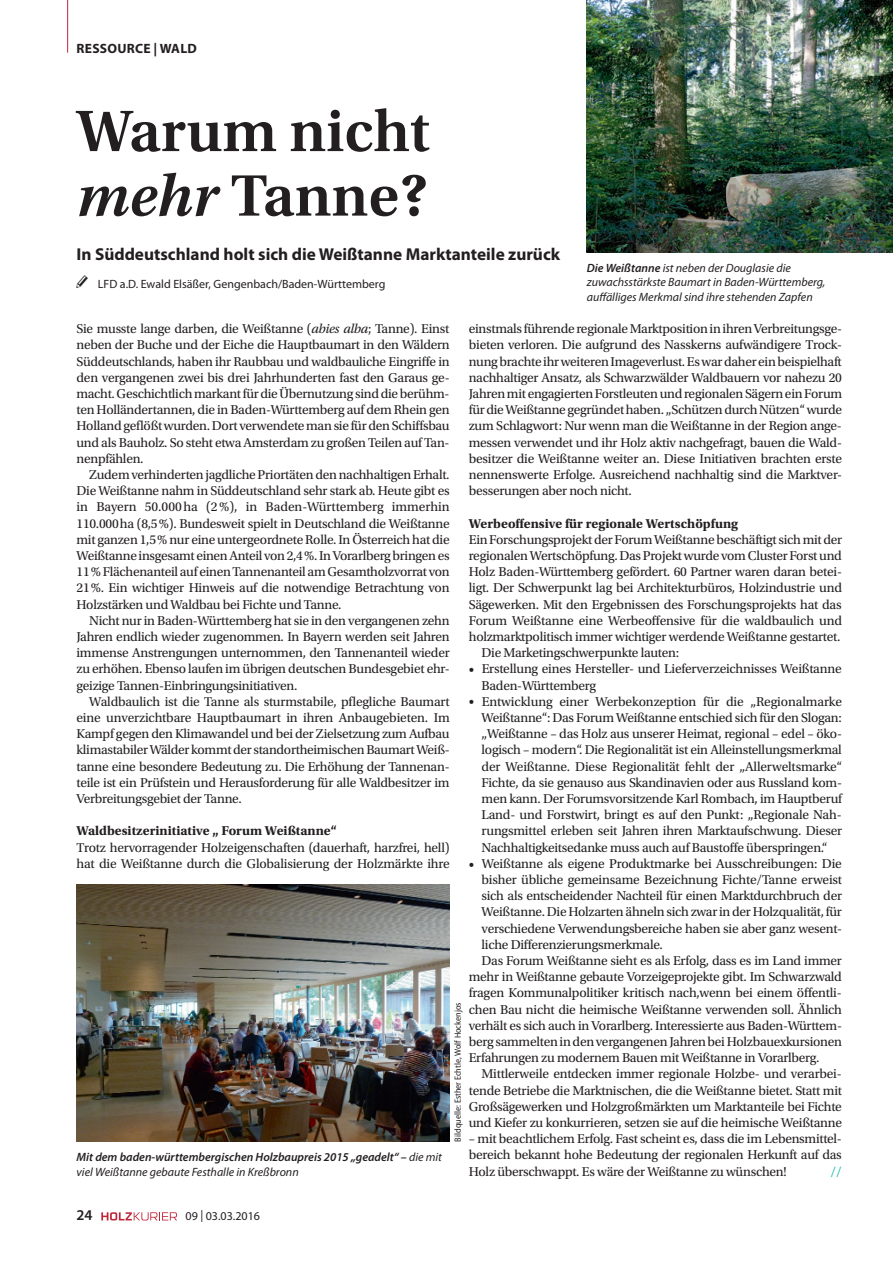
<style>
.page{position:relative;width:893px;height:1263px;background:#fff}
.page>*{position:absolute;margin:0;border:0;box-sizing:border-box;transform-origin:0 0}
.t1{font:600 61.5px/64.5px "Utopia Std";color:#231f20}
.t2{font:700 17.25px "Myriad Pro";color:#231f20}
.t3{font:600 15px "Myriad Pro";color:#231f20}
.t4{font:13.5px/16.2px "Utopia Std";letter-spacing:-.02em;color:#231f20;text-align:justify}
.t5{font:700 13.5px "Utopia Std";color:#231f20}
.t6{font:700 13.5px "Myriad Pro";letter-spacing:.02em;color:#231f20}
.t7{font:13.5px "Utopia Std";color:#00b5ac}
.t8{font:italic 12px/14.4px "Myriad Pro";color:#231f20}
.t9{font:italic 600 12px/14.4px "Myriad Pro";color:#231f20}
.t10{font:12px "Myriad Pro";color:#231f20}
.t11{font:semi-condensed 9px "Myriad Pro";color:#231f20}
.s1{font-style:italic}
.s2{font-weight:600}
.s3{font-weight:400}
</style>
<div class="page">
<img style="left:77px;top:884px;width:373px;height:257px">
<img style="left:587px;top:0;width:306px;height:252px">
<svg style="left:101px;top:1212px;width:76px;height:8px"></svg>
<hr style="left:67px;top:0;width:1px;height:53px;background:#bf263a">
<p class="t6" style="left:77px;top:41px;width:122px">Ressource | Wald</p>
<h1 class="t1" style="left:77px;top:100px;width:355px">Warum nicht <span class="s1">mehr</span> Tanne?</h1>
<p class="t2" style="left:77px;top:244px;width:485px">In Süddeutschland holt sich die Weißtanne Marktanteile zurück</p>
<p class="t10" style="left:98px;top:277px;width:289px">LFD a.D. Ewald Elsäßer, Gengenbach/Baden-Württemberg</p>
<p class="t4" style="left:77px;top:321px;width:375px">Sie musste lange darben, die Weißtanne (<span class="s1">abies alba</span>; Tanne). Einst neben der Buche und der Eiche die Hauptbaumart in den Wäldern Süddeutschlands, haben ihr Raubbau und waldbauliche Eingriffe in den vergangenen zwei bis drei Jahrhunderten fast den Garaus ge&shy;macht. Geschichtlich markant für die Übernutzung sind die berühm&shy;ten Holländertannen, die in Baden-Württemberg auf dem Rhein gen Holland geflößt wurden. Dort verwendete man sie für den Schiffsbau und als Bauholz. So steht etwa Amsterdam zu großen Teilen auf Tan&shy;nenpfählen.</p>
<p class="t4" style="left:77px;top:467px;width:375px;text-indent:13px">Zudem verhinderten jagdliche Priortäten den nachhaltigen Erhalt.<br>Die Weißtanne nahm in Süddeutschland sehr stark ab. Heute gibt es in Bayern 50.000ha (2%), in Baden-Württemberg immerhin 110.000ha (8,5%). Bundesweit spielt in Deutschland die Weißtanne mit ganzen 1,5% nur eine untergeordnete Rolle. In Österreich hat die Weißtanne insgesamt einen Anteil von 2,4%. In Vorarlberg bringen es 11% Flächenanteil auf einen Tannenanteil am Gesamtholzvorrat von 21%. Ein wichtiger Hinweis auf die notwendige Betrachtung von Holzstärken und Waldbau bei Fichte und Tanne.</p>
<p class="t4" style="left:77px;top:612px;width:375px;text-indent:13px">Nicht nur in Baden-Württemberg hat sie in den vergangenen zehn Jahren endlich wieder zugenommen. In Bayern werden seit Jahren immense Anstrengungen unternommen, den Tannenanteil wieder zu erhöhen. Ebenso laufen im übrigen deutschen Bundesgebiet ehr&shy;geizige Tannen-Einbringungsinitiativen.</p>
<p class="t4" style="left:77px;top:693px;width:375px;text-indent:13px">Waldbaulich ist die Tanne als sturmstabile, pflegliche Baumart eine unverzichtbare Hauptbaumart in ihren Anbaugebieten. Im Kampf gegen den Klimawandel und bei der Zielsetzung zum Aufbau klimastabiler Wälder kommt der standortheimischen Baumart Weiß&shy;tanne eine besondere Bedeutung zu. Die Erhöhung der Tannenan&shy;teile ist ein Prüfstein und Herausforderung für alle Waldbesitzer im Verbreitungsgebiet der Tanne.</p>
<p class="t5" style="left:77px;top:823px;width:262px">Waldbesitzerinitiative „ Forum Weißtanne“</p>
<p class="t4" style="left:77px;top:839px;width:375px">Trotz hervorragender Holzeigenschaften (dauerhaft, harzfrei, hell) hat die Weißtanne durch die Globalisierung der Holzmärkte ihre</p>
<p class="t8" style="left:587px;top:260px;width:240px"><span class="s2">Die Weißtanne</span> ist neben der Douglasie die zuwachsstärkste Baumart in Baden-Württemberg, auffälliges Merkmal sind ihre stehenden Zapfen</p>
<p class="t4" style="left:469px;top:321px;width:375px">einstmals führende regionale Marktposition in ihren Verbreitungsge&shy;bieten verloren. Die aufgrund des Nasskerns aufwändigere Trock&shy;nung brachte ihr weiteren Imageverlust. Es war daher ein beispielhaft nachhaltiger Ansatz, als Schwarzwälder Waldbauern vor nahezu 20<br>Jahren mit engagierten Forstleuten und regionalen Sägern ein Forum für die Weißtanne gegründet haben. „Schützen durch Nützen“ wurde zum Schlagwort: Nur wenn man die Weißtanne in der Region ange&shy;messen verwendet und ihr Holz aktiv nachgefragt, bauen die Wald&shy;besitzer die Weißtanne weiter an. Diese Initiativen brachten erste nennenswerte Erfolge. Ausreichend nachhaltig sind die Marktver&shy;besserungen aber noch nicht.</p>
<p class="t5" style="left:469px;top:515px;width:271px">Werbeoffensive für regionale Wertschöpfung</p>
<p class="t4" style="left:469px;top:531px;width:375px">Ein Forschungsprojekt der Forum Weißtanne beschäftigt sich mit der</p>
<p class="t4" style="left:469px;top:548px;width:375px">regionalen Wertschöpfung. Das Projekt wurde vom Cluster Forst und</p>
<p class="t4" style="left:469px;top:564px;width:375px">Holz Baden-Württemberg gefördert. 60 Partner waren daran betei-</p>
<p class="t4" style="left:469px;top:580px;width:375px">ligt. Der Schwerpunkt lag bei Architekturbüros, Holzindustrie und</p>
<p class="t4" style="left:469px;top:596px;width:374px">Sägewerken. Mit den Ergebnissen des Forschungsprojekts hat das</p>
<p class="t4" style="left:469px;top:612px;width:375px">Forum Weißtanne eine Werbeoffensive für die waldbaulich und</p>
<p class="t4" style="left:469px;top:629px;width:373px">holzmarktpolitisch immer wichtiger werdende Weißtanne gestartet.</p>
<p class="t4" style="left:482px;top:645px;width:199px">Die Marketingschwerpunkte lauten:</p>
<p class="t4" style="left:482px;top:661px;width:362px;text-indent:-13px">• Erstellung eines Hersteller- und Lieferverzeichnisses Weißtanne<br>Baden-Württemberg</p>
<p class="t4" style="left:482px;top:693px;width:362px;text-indent:-13px">• Entwicklung einer Werbekonzeption für die „Regionalmarke Weißtanne“: Das Forum Weißtanne entschied sich für den Slogan: „Weißtanne – das Holz aus unserer Heimat, regional – edel – öko&shy;logisch – modern“. Die Regionalität ist ein Alleinstellungsmerkmal der Weißtanne. Diese Regionalität fehlt der „Allerweltsmarke“ Fichte, da sie genauso aus Skandinavien oder aus Russland kom&shy;men kann. Der Forumsvorsitzende Karl Rombach, im Hauptberuf Land- und Forstwirt, bringt es auf den Punkt: „Regionale Nah&shy;rungsmittel erleben seit Jahren ihren Marktaufschwung. Dieser Nachhaltigkeitsedanke muss auch auf Baustoffe überspringen.“</p>
<p class="t4" style="left:469px;top:855px;width:375px">• Weißtanne als eigene Produktmarke bei Ausschreibungen: Die</p>
<p class="t4" style="left:482px;top:872px;width:362px">bisher übliche gemeinsame Bezeichnung Fichte/Tanne erweist</p>
<p class="t4" style="left:482px;top:888px;width:362px">sich als entscheidender Nachteil für einen Marktdurchbruch der</p>
<p class="t4" style="left:482px;top:904px;width:362px">Weißtanne. Die Holzarten ähneln sich zwar in der Holzqualität, für</p>
<p class="t4" style="left:482px;top:920px;width:362px">verschiedene Verwendungsbereiche haben sie aber ganz wesent-</p>
<p class="t4" style="left:482px;top:936px;width:183px">liche Differenzierungsmerkmale.</p>
<p class="t4" style="left:482px;top:953px;width:362px">Das Forum Weißtanne sieht es als Erfolg, dass es im Land immer</p>
<p class="t4" style="left:469px;top:969px;width:375px">mehr in Weißtanne gebaute Vorzeigeprojekte gibt. Im Schwarzwald</p>
<p class="t4" style="left:469px;top:985px;width:374px">fragen Kommunalpolitiker kritisch nach,wenn bei einem öffentli-</p>
<p class="t4" style="left:469px;top:1001px;width:375px">chen Bau nicht die heimische Weißtanne verwenden soll. Ähnlich</p>
<p class="t4" style="left:469px;top:1017px;width:375px">verhält es sich auch in Vorarlberg. Interessierte aus Baden-Württem-</p>
<p class="t4" style="left:469px;top:1034px;width:375px">berg sammelten in den vergangenen Jahren bei Holzbauexkursionen</p>
<p class="t4" style="left:469px;top:1050px;width:352px">Erfahrungen zu modernem Bauen mit Weißtanne in Vorarlberg.</p>
<p class="t4" style="left:482px;top:1066px;width:362px">Mittlerweile entdecken immer regionale Holzbe- und verarbei-</p>
<p class="t4" style="left:469px;top:1082px;width:375px">tende Betriebe die Marktnischen, die die Weißtanne bietet. Statt mit</p>
<p class="t4" style="left:469px;top:1098px;width:375px">Großsägewerken und Holzgroßmärkten um Marktanteile bei Fichte</p>
<p class="t4" style="left:469px;top:1115px;width:375px">und Kiefer zu konkurrieren, setzen sie auf die heimische Weißtanne</p>
<p class="t4" style="left:469px;top:1131px;width:375px">– mit beachtlichem Erfolg. Fast scheint es, dass die im Lebensmittel&shy;bereich bekannt hohe Bedeutung der regionalen Herkunft auf das Holz überschwappt. Es wäre der Weißtanne zu wünschen!</p>
<p class="t11" style="left:452px;top:1141px;width:141px;rotate:-90deg">Bildquelle: Esther Echtle, Wolf Hockenjos</p>
<p class="t9" style="left:77px;top:1150px;width:367px">Mit dem baden-württembergischen Holzbaupreis 2015 „geadelt“ – <span class="s3">die mit viel Weißtanne gebaute Festhalle in Kreßbronn</span></p>
<p class="t7" style="left:830px;top:1164px;width:13px">//</p>
<p class="t3" style="left:77px;top:1207px;width:18px">24</p>
<p class="t10" style="left:186px;top:1210px;width:76px">09 | 03.03.2016</p>
</div>
